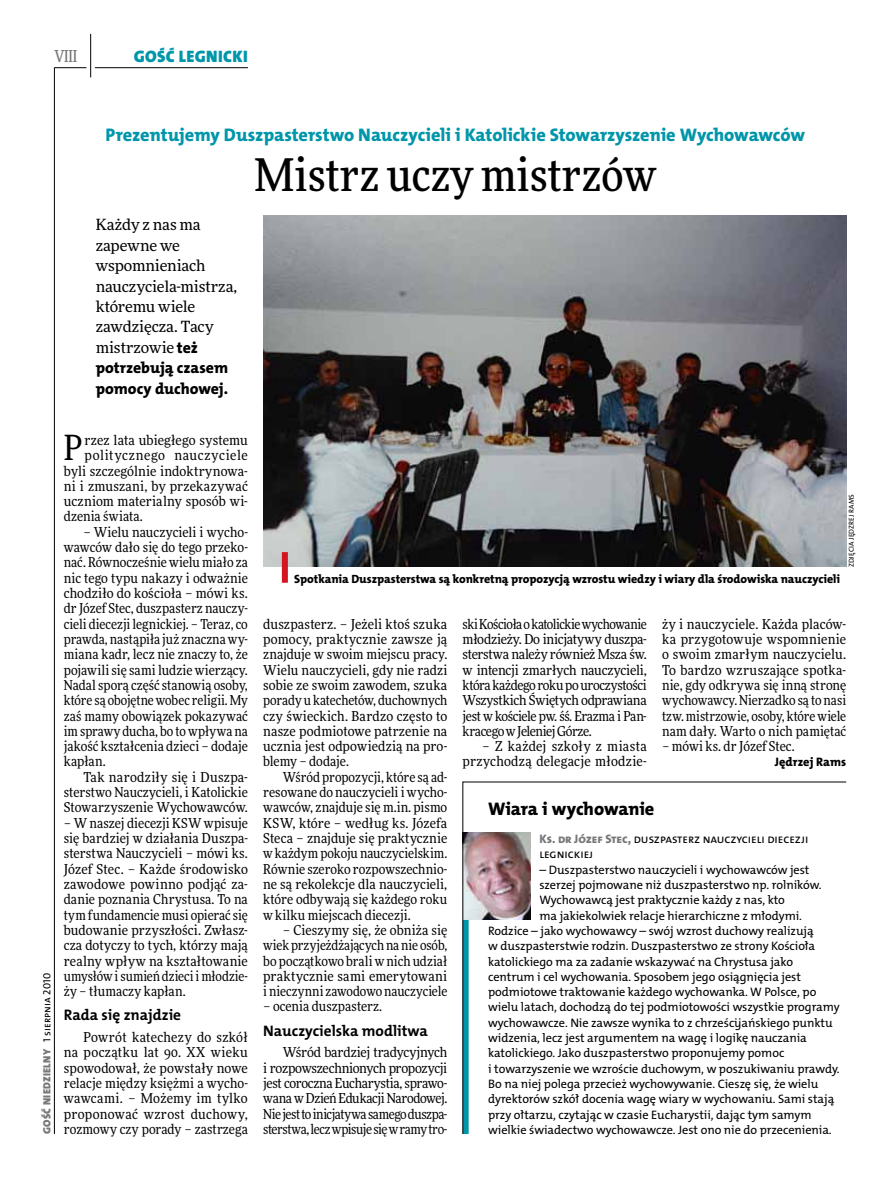
<style>
.page{position:relative;width:893px;height:1191px;background:#fff}
.page>*{position:absolute;margin:0;border:0;box-sizing:border-box;transform-origin:0 0}
.t1{font:500 45px "Freeday Narrow";color:#000}
.t2{font:34.8px "Freeday Narrow News";color:#000}
.t3{font:18.3px "The Mix HP8 Ex Bld";letter-spacing:-.005em;color:#0096aa}
.t4{font:18.3px "The Mix HP8 Ex Bld";letter-spacing:-.005em;color:#000}
.t5{font:16.65px "The Mix HP9 Blk";letter-spacing:.02em;color:#0096aa}
.t6{font:500 16.5px "Freeday Narrow";color:#787779;scale:.9 1}
.t7{font:15.75px/20.4px "The Mix HP8 Ex Bld";color:#000}
.t8{font:15.45px/20.4px "Freeday News";letter-spacing:-.01em;color:#000}
.t9{font:15.3px "The Mix HP7 Bld";color:#000}
.t10{font:13.65px/15.3px "Freeday Narrow News";letter-spacing:.005em;color:#000;text-align:justify}
.t11{font:13.65px "Freeday Narrow News";letter-spacing:.04em;color:#000}
.t12{font:12.3px/15.3px "The Mix HP5 Plain";letter-spacing:-.005em;color:#000}
.t13{font:12.3px "The Mix HP8 Ex Bld";letter-spacing:.01em;color:#000}
.t14{font:12px "The Mix HP8 Ex Bld";letter-spacing:-.005em;color:#000}
.t15{font:10.5px "The Mix HP9 Blk";letter-spacing:.025em;color:#787779}
.t16{font:7.2px "The Mix HP5 Plain";letter-spacing:.015em;color:#000}
.s1{font-family:"The Mix HP8 Ex Bld";font-size:15.75px}
.s2{font-family:"The Mix HP5 Plain";color:#000}
.s3{font-family:"The Mix HP8 Ex Bld";color:#787779}
</style>
<div class="page">
<hr style="left:54px;top:67px;width:1px;height:1067px;background:#000">
<hr style="left:90px;top:34px;width:1px;height:43px;background:#000">
<hr style="left:54px;top:67px;width:32px;height:1px;background:#000">
<hr style="left:95px;top:67px;width:153px;height:1px;background:#000">
<img style="left:263px;top:215px;width:583px;height:351px">
<div style="left:282px;top:552px;width:6px;height:31px;background:#d3151f"></div>
<svg style="left:462px;top:781px;width:385px;height:353px"></svg>
<p class="t6" style="left:54px;top:46px;width:27px">VIII</p>
<p class="t5" style="left:134px;top:46px;width:115px">GOŚĆ LEGN ICKI</p>
<h3 class="t3" style="left:106px;top:123px;width:701px">Prezentujemy Duszpasterstwo Nauczycieli i Katolickie Stowarzyszenie Wychowawców</h3>
<h1 class="t1" style="left:255px;top:147px;width:403px">Mistrz uczy mistrzów</h1>
<p class="t8" style="left:96px;top:214px;width:143px">Każdy z nas ma zapewne we wspomnieniach nauczyciela-mistrza, któremu wiele zawdzięcza. Tacy mistrzowie <span class="s1">też</span></p>
<p class="t7" style="left:96px;top:358px;width:134px">potrzebują czasem pomocy duchowej.</p>
<p class="t15" style="left:40px;top:1134px;width:162px;rotate:-90deg">GOŚĆ NIEDZIELNY <span class="s2">1 sierpnia 2010</span></p>
<h2 class="t2" style="left:64px;top:426px;width:20px">P</h2>
<p class="t10" style="left:85px;top:432px;width:165px">rzez lata ubiegłego systemu</p>
<p class="t11" style="left:85px;top:447px;width:165px">politycznego nauczyciele</p>
<p class="t10" style="left:64px;top:463px;width:186px">byli szczególnie indoktrynowa-</p>
<p class="t10" style="left:64px;top:478px;width:186px">ni i zmuszani, by przekazywać</p>
<p class="t10" style="left:64px;top:493px;width:186px">uczniom materialny sposób wi-</p>
<p class="t10" style="left:64px;top:509px;width:80px">dzenia świata.</p>
<p class="t10" style="left:64px;top:524px;width:186px;text-indent:20px">– Wielu nauczycieli i wycho&shy;wawców dało się do tego przeko&shy;nać. Równocześnie wielu miało za nic tego typu nakazy i odważnie chodziło do kościoła – mówi ks. dr Józef Stec, duszpasterz nauczy&shy;cieli diecezji legnickiej. – Teraz, co prawda, nastąpiła już znaczna wy&shy;miana kadr, lecz nie znaczy to, że pojawili się sami ludzie wierzący.<br>Nadal sporą część stanowią osoby, które są obojętne wobec religii. My zaś mamy obowiązek pokazywać im sprawy ducha, bo to wpływa na jakość kształcenia dzieci – dodaje kapłan.</p>
<p class="t10" style="left:64px;top:769px;width:186px;text-indent:20px">Tak narodziły się i Duszpa&shy;sterstwo Nauczycieli, i Katolickie Stowarzyszenie Wychowawców.</p>
<p class="t10" style="left:64px;top:815px;width:186px">– W naszej diecezji KSW wpisuje się bardziej w działania Duszpa&shy;sterstwa Nauczycieli – mówi ks.<br>Józef Stec. – Każde środowisko zawodowe powinno podjąć za&shy;danie poznania Chrystusa. To na tym fundamencie musi opierać się budowanie przyszłości. Zwłasz&shy;cza dotyczy to tych, którzy mają realny wpływ na kształtowanie umysłów i sumień dzieci i młodzie&shy;ży – tłumaczy kapłan.</p>
<p class="t9" style="left:64px;top:1005px;width:119px">Rada się znajdzie</p>
<p class="t10" style="left:64px;top:1029px;width:186px;text-indent:20px">Powrót katechezy do szkół na początku lat 90. XX wieku spowodował, że powstały nowe relacje między księżmi a wycho&shy;wawcami. – Możemy im tylko proponować wzrost duchowy, rozmowy czy porady – zastrzega</p>
<p class="t14" style="left:294px;top:571px;width:547px">Spotkania Duszpasterstwa są konkretną propozycją wzrostu wiedzy i wiary dla środowiska nauczycieli</p>
<p class="t16" style="left:847px;top:567px;width:74px;rotate:-90deg">zdjęcia jędzrej rams</p>
<p class="t10" style="left:263px;top:616px;width:186px">duszpasterz. – Jeżeli ktoś szuka pomocy, praktycznie zawsze ją znajduje w swoim miejscu pracy.<br>Wielu nauczycieli, gdy nie radzi sobie ze swoim zawodem, szuka porady u katechetów, duchownych czy świeckich. Bardzo często to nasze podmiotowe patrzenie na ucznia jest odpowiedzią na pro&shy;blemy – dodaje.</p>
<p class="t10" style="left:263px;top:769px;width:186px;text-indent:20px">Wśród propozycji, które są ad&shy;resowane do nauczycieli i wycho&shy;wawców, znajduje się m.in. pismo KSW, które – według ks. Józefa Steca – znajduje się praktycznie w każdym pokoju nauczycielskim.<br>Równie szeroko rozpowszechnio&shy;ne są rekolekcje dla nauczycieli, które odbywają się każdego roku w kilku miejscach diecezji.</p>
<p class="t10" style="left:263px;top:922px;width:186px;text-indent:20px">– Cieszymy się, że obniża się wiek przyjeżdżających na nie osób, bo początkowo brali w nich udział praktycznie sami emerytowani i nieczynni zawodowo nauczyciele</p>
<p class="t10" style="left:263px;top:998px;width:120px">– ocenia duszpasterz.</p>
<p class="t9" style="left:263px;top:1020px;width:166px">Nauczycielska modlitwa</p>
<p class="t10" style="left:263px;top:1044px;width:186px;text-indent:20px">Wśród bardziej tradycyjnych i rozpowszechnionych propozycji jest coroczna Eucharystia, sprawo&shy;wana w Dzień Edukacji Narodowej.<br>Nie jest to inicjatywa samego duszpa&shy;sterstwa, lecz wpisuje się w ramy tro-</p>
<p class="t10" style="left:463px;top:616px;width:186px">ski Kościoła o katolickie wychowanie młodzieży. Do inicjatywy duszpa&shy;sterstwa należy również Msza św. w intencji zmarłych nauczycieli, która każdego roku po uroczystości Wszystkich Świętych odprawiana jest w kościele pw. śś. Erazma i Pan&shy;kracego w Jeleniej Górze.</p>
<p class="t10" style="left:463px;top:738px;width:186px;text-align:right">– Z każdej szkoły z miasta przychodzą delegacje młodzie-</p>
<p class="t10" style="left:662px;top:616px;width:186px">ży i nauczyciele. Każda placów&shy;ka przygotowuje wspomnienie o swoim zmarłym nauczycielu.<br>To bardzo wzruszające spotka&shy;nie, gdy odkrywa się inną stronę wychowawcy. Nierzadko są to nasi tzw. mistrzowie, osoby, które wiele nam dały. Warto o nich pamiętać</p>
<p class="t10" style="left:662px;top:738px;width:134px">– mówi ks. dr Józef Stec.</p>
<p class="t13" style="left:775px;top:754px;width:73px">Jędrzej Rams</p>
<h3 class="t4" style="left:488px;top:796px;width:168px">Wiara i wychowanie</h3>
<p class="t12" style="left:539px;top:831px;width:270px"><span class="s3">Ks. dr Józef Stec,</span> duszpasterz nauczycieli diecezji legnickiej</p>
<p class="t12" style="left:539px;top:862px;width:272px">– Duszpasterstwo nauczycieli i wychowawców jest</p>
<p class="t12" style="left:539px;top:877px;width:284px">szerzej pojmowane niż duszpasterstwo np. rolników.</p>
<p class="t12" style="left:539px;top:892px;width:247px">Wychowawcą jest praktycznie każdy z nas, kto</p>
<p class="t12" style="left:539px;top:908px;width:264px">ma jakiekolwiek relacje hierarchiczne z młodymi.</p>
<p class="t12" style="left:488px;top:923px;width:327px">Rodzice – jako wychowawcy – swój wzrost duchowy realizują</p>
<p class="t12" style="left:488px;top:938px;width:329px">w duszpasterstwie rodzin. Duszpasterstwo ze strony Kościoła</p>
<p class="t12" style="left:488px;top:953px;width:306px">katolickiego ma za zadanie wskazywać na Chrystusa jako</p>
<p class="t12" style="left:488px;top:969px;width:314px">centrum i cel wychowania. Sposobem jego osiągnięcia jest</p>
<p class="t12" style="left:488px;top:984px;width:330px">podmiotowe traktowanie każdego wychowanka. W Polsce, po</p>
<p class="t12" style="left:488px;top:999px;width:353px">wielu latach, dochodzą do tej podmiotowości wszystkie programy</p>
<p class="t12" style="left:488px;top:1015px;width:346px">wychowawcze. N ie zawsze wynika to z chrześcijańskiego punktu</p>
<p class="t12" style="left:488px;top:1030px;width:320px">widzenia, lecz jest argumentem na wagę i logikę nauczania</p>
<p class="t12" style="left:488px;top:1045px;width:298px">katolickiego. Jako duszpasterstwo proponujemy pomoc</p>
<p class="t12" style="left:488px;top:1061px;width:353px">i towarzyszenie we wzroście duchowym, w poszukiwaniu prawdy.</p>
<p class="t12" style="left:488px;top:1076px;width:332px">Bo na niej polega przecież wychowywanie. Cieszę się, że wielu</p>
<p class="t12" style="left:488px;top:1091px;width:348px">dyrektorów szkół docenia wagę wiary w wychowaniu. Sami stają</p>
<p class="t12" style="left:488px;top:1106px;width:325px">przy ołtarzu, czytając w czasie Eucharystii, dając tym samym</p>
<p class="t12" style="left:488px;top:1122px;width:345px">wielkie świadectwo wychowawcze. Jest ono nie do przecenienia.</p>
</div>
